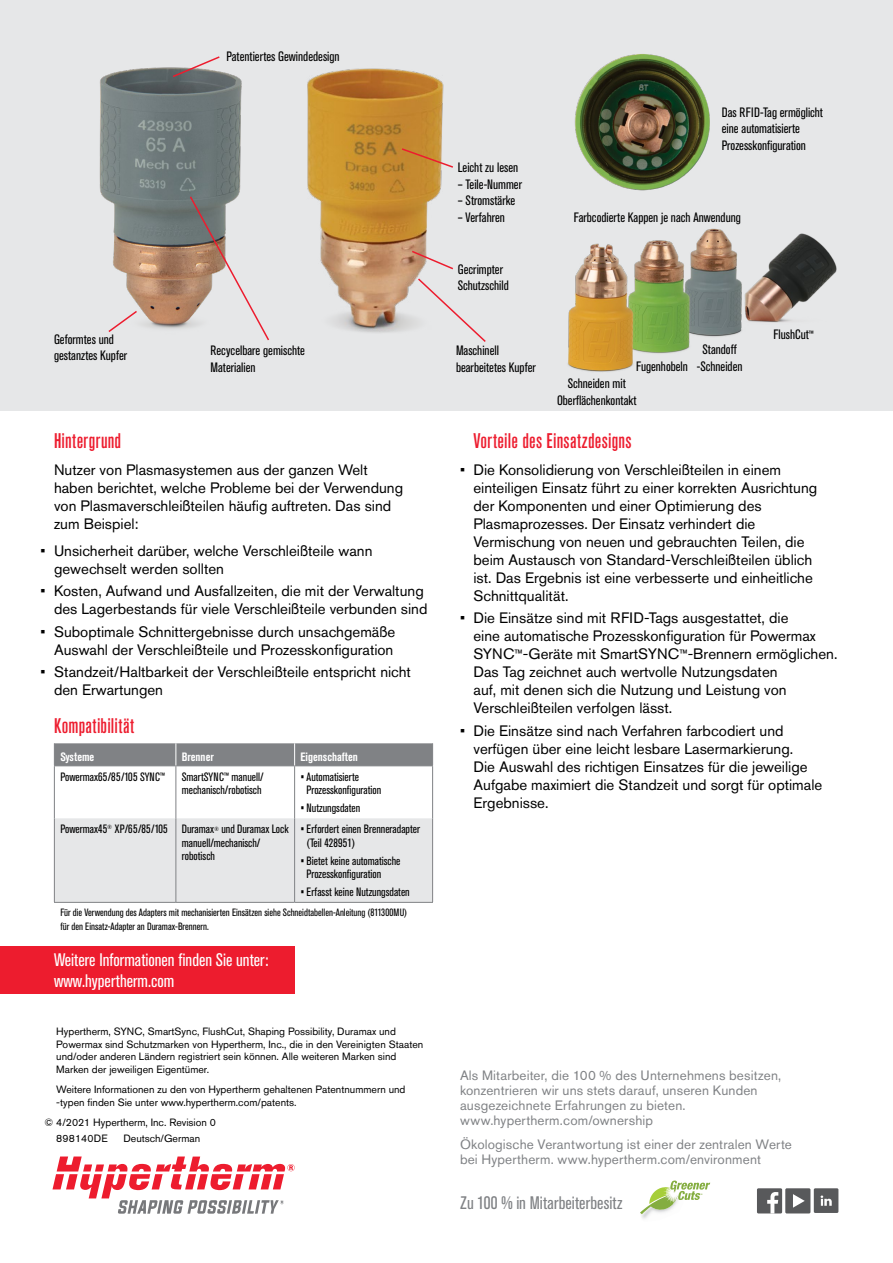
<style>
.page{position:relative;width:893px;height:1263px;background:#fff}
.page>*{position:absolute;margin:0;border:0;box-sizing:border-box;transform-origin:0 0}
.Head_B_indent_-_14_1{font:500 condensed 21px "Akzidenz Grotesk Pro";letter-spacing:.015em;color:#ed1c2e}
.CTA_-_12_14_reg_cond{font:condensed 18px/21px "Akzidenz Grotesk Pro";color:#fff}
._100{font:condensed 18px "Akzidenz Grotesk Pro";letter-spacing:.01em;color:#808285}
.Text_Bullets_-_no_sp{font:15px/18px "Akzidenz Grotesk Pro";color:#000}
.Text_Bullets_-_space{font:15px/18px "Akzidenz Grotesk Pro";color:#000}
.Text{font:15px/18px "Akzidenz Grotesk Pro";color:#000}
.Captions_-_9_11_reg{font:condensed 13.5px/16.5px "Akzidenz Grotesk Pro";color:#000}
.Culture{font:13.5px/15px "Akzidenz Grotesk Pro";letter-spacing:.01em;color:#808285}
.Table_Text_bullets_l{font:condensed 12px/13.5px "Akzidenz Grotesk Pro";color:#000}
.Table_Text_left_-_8{font:condensed 12px/13.5px "Akzidenz Grotesk Pro";color:#000}
.Table_Head_left_-_8{font:700 condensed 12px "Akzidenz Grotesk Pro";color:#fff}
.Mousetype{font:10.5px/12.8px "Akzidenz Grotesk Pro";color:#000}
.Table_footnote_-_7_9{font:condensed 10.5px/13.5px "Akzidenz Grotesk Pro";color:#000}
.Mousetype-2{font:10.5px "Akzidenz Grotesk Pro";letter-spacing:.02em;color:#000}
.t1{font:3.3px "Akzidenz Grotesk Pro";color:#78a22f}
.s1{font-size:9px}
.s2{font-size:12px}
</style>
<div class="page">
<div style="left:757px;top:1188px;width:25px;height:25px;background:#58595b"></div>
<svg style="left:767px;top:1192px;width:11px;height:21px"></svg>
<div style="left:785px;top:1188px;width:25px;height:25px;background:#58595b"></div>
<svg style="left:793px;top:1194px;width:12px;height:14px"></svg>
<div style="left:814px;top:1188px;width:24px;height:25px;background:#58595b"></div>
<svg style="left:821px;top:1195px;width:11px;height:11px"></svg>
<img style="left:641px;top:1214px;width:9px;height:5px">
<svg style="left:640px;top:1180px;width:70px;height:34px"></svg>
<div style="left:0;top:946px;width:295px;height:47px;background:#ed1c2e"></div>
<svg style="left:52px;top:1156px;width:243px;height:58px"></svg>
<div style="left:0;top:0;width:893px;height:410px;background:#e6e7e8"></div>
<img style="left:99px;top:67px;width:143px;height:262px">
<img style="left:574px;top:54px;width:136px;height:137px">
<svg style="left:171px;top:56px;width:50px;height:22px"></svg>
<svg style="left:107px;top:309px;width:32px;height:23px"></svg>
<svg style="left:188px;top:195px;width:81px;height:146px"></svg>
<div style="left:55px;top:818px;width:377px;height:84px;background:#e6e7e8"></div>
<hr style="left:54px;top:766px;width:1px;height:52px;background:#808285">
<hr style="left:176px;top:766px;width:1px;height:52px;background:#808285">
<hr style="left:294px;top:766px;width:1px;height:52px;background:#808285">
<hr style="left:432px;top:766px;width:1px;height:52px;background:#808285">
<hr style="left:54px;top:818px;width:1px;height:84px;background:#808285">
<hr style="left:176px;top:818px;width:1px;height:84px;background:#808285">
<hr style="left:294px;top:818px;width:1px;height:84px;background:#808285">
<hr style="left:432px;top:818px;width:1px;height:84px;background:#808285">
<div style="left:54px;top:743px;width:379px;height:23px;background:#808285"></div>
<hr style="left:54px;top:902px;width:122px;height:1px;background:#808285">
<hr style="left:176px;top:902px;width:119px;height:1px;background:#808285">
<hr style="left:295px;top:902px;width:138px;height:1px;background:#808285">
<img style="left:307px;top:68px;width:137px;height:265px">
<svg style="left:400px;top:147px;width:53px;height:22px"></svg>
<svg style="left:410px;top:249px;width:43px;height:22px"></svg>
<svg style="left:416px;top:277px;width:70px;height:65px"></svg>
<img style="left:567px;top:228px;width:270px;height:144px">
<p class="Captions_-_9_11_reg" style="left:226px;top:48px;width:115px">Patentiertes Gewindedesign</p>
<p class="Captions_-_9_11_reg" style="left:54px;top:330px;width:75px">Geformtes und gestanztes Kupfer</p>
<p class="Captions_-_9_11_reg" style="left:211px;top:342px;width:96px">Recycelbare gemischte<br>Materialien</p>
<p class="Head_B_indent_-_14_1" style="left:54px;top:427px;width:69px">Hintergrund</p>
<p class="Text" style="left:54px;top:460px;width:351px">Nutzer von Plasmasystemen aus der ganzen Welt haben berichtet, welche Probleme bei der Verwendung von Plasmaverschleißteilen häufig auftreten. Das sind zum Beispiel:</p>
<p class="Text_Bullets_-_no_sp" style="left:54px;top:541px;width:320px;text-indent:-14px">• Unsicherheit darüber, welche Verschleißteile wann gewechselt werden sollten</p>
<p class="Text_Bullets_-_no_sp" style="left:40px;top:582px;width:388px;text-align:right">• Kosten, Aufwand und Ausfallzeiten, die mit der Verwaltung des Lagerbestands für viele Verschleißteile verbunden sind</p>
<p class="Text_Bullets_-_no_sp" style="left:40px;top:622px;width:356px;text-align:right">• Suboptimale Schnittergebnisse durch unsachgemäße<br>Auswahl der Verschleißteile und Prozesskonfiguration</p>
<p class="Text_Bullets_-_space" style="left:54px;top:663px;width:358px;text-indent:-14px">• Standzeit/Haltbarkeit der Verschleißteile entspricht nicht den Erwartungen</p>
<p class="Head_B_indent_-_14_1" style="left:54px;top:712px;width:81px">Kompatibilität</p>
<p class="Table_Head_left_-_8" style="left:60px;top:749px;width:36px">Systeme</p>
<p class="Table_Head_left_-_8" style="left:182px;top:749px;width:34px">Brenner</p>
<p class="Table_Head_left_-_8" style="left:301px;top:749px;width:59px">Eigenschaften</p>
<p class="Table_Text_left_-_8" style="left:60px;top:770px;width:106px">Powermax65/85/105 SYNC<span class="s1">™</span></p>
<p class="Table_Text_left_-_8" style="left:182px;top:770px;width:83px">SmartSYNC<span class="s1">™</span> manuell/ mechanisch/robotisch</p>
<p class="Table_Text_bullets_l" style="left:307px;top:770px;width:76px;text-indent:-6px">• Automatisierte<br>Prozesskonfiguration</p>
<p class="Table_Text_bullets_l" style="left:301px;top:801px;width:61px">• Nutzungsdaten</p>
<p class="Table_Text_left_-_8" style="left:60px;top:822px;width:109px">Powermax45<sup>®</sup> XP/65/85/105</p>
<p class="Table_Text_left_-_8" style="left:182px;top:822px;width:108px">Duramax<sup>®</sup> und Duramax Lock manuell/mechanisch/ robotisch</p>
<p class="Table_Text_bullets_l" style="left:307px;top:822px;width:115px;text-indent:-6px">• Erfordert einen Brenneradapter (Teil 428951)</p>
<p class="Table_Text_bullets_l" style="left:307px;top:854px;width:95px;text-indent:-6px">• Bietet keine automatische<br>Prozesskonfiguration</p>
<p class="Table_Text_bullets_l" style="left:301px;top:885px;width:111px">• Erfasst keine Nutzungsdaten</p>
<p class="Table_footnote_-_7_9" style="left:60px;top:905px;width:348px">Für die Verwendung des Adapters mit mechanisierten Einsätzen siehe Schneidtabellen-Anleitung (811300MU) für den Einsatz-Adapter an Duramax-Brennern.</p>
<p class="CTA_-_12_14_reg_cond" style="left:54px;top:949px;width:216px">Weitere Informationen finden Sie unter: www.hypertherm.com</p>
<p class="Mousetype" style="left:56px;top:1025px;width:369px">Hypertherm, SYNC, SmartSync, FlushCut, Shaping Possibility, Duramax und Powermax sind Schutzmarken von Hypertherm, Inc., die in den Vereinigten Staaten und/oder anderen Ländern registriert sein können. Alle weiteren Marken sind Marken der jeweiligen Eigentümer.</p>
<p class="Mousetype" style="left:56px;top:1083px;width:351px">Weitere Informationen zu den von Hypertherm gehaltenen Patentnummern und -typen finden Sie unter www.hypertherm.com/patents.</p>
<p class="Mousetype" style="left:44px;top:1115px;width:173px">© 4/2021 Hypertherm, Inc. Revision 0</p>
<p class="Mousetype-2" style="left:56px;top:1132px;width:53px">898140DE</p>
<p class="Mousetype" style="left:123px;top:1132px;width:78px">Deutsch/German</p>
<p class="Captions_-_9_11_reg" style="left:458px;top:159px;width:62px">Leicht zu lesen</p>
<p class="Captions_-_9_11_reg" style="left:458px;top:175px;width:66px">– Teile-Nummer</p>
<p class="Captions_-_9_11_reg" style="left:458px;top:192px;width:59px">– Stromstärke</p>
<p class="Captions_-_9_11_reg" style="left:458px;top:208px;width:49px">– Verfahren</p>
<p class="Captions_-_9_11_reg" style="left:458px;top:260px;width:52px">Gecrimpter<br>Schutzschild</p>
<p class="Captions_-_9_11_reg" style="left:456px;top:342px;width:81px">Maschinell bearbeitetes Kupfer</p>
<p class="Captions_-_9_11_reg" style="left:722px;top:103px;width:103px">Das RFID-Tag ermöglicht eine automatisierte<br>Prozesskonfiguration</p>
<p class="Captions_-_9_11_reg" style="left:574px;top:209px;width:168px">Farbcodierte Kappen je nach Anwendung</p>
<p class="Captions_-_9_11_reg" style="left:702px;top:341px;width:36px">Standoff</p>
<p class="Captions_-_9_11_reg" style="left:636px;top:357px;width:53px">Fugenhobeln</p>
<p class="Captions_-_9_11_reg" style="left:697px;top:357px;width:47px">-Schneiden</p>
<p class="Captions_-_9_11_reg" style="left:557px;top:375px;width:81px;text-align:center">Schneiden mit<br>Oberflächenkontakt</p>
<p class="Captions_-_9_11_reg" style="left:773px;top:326px;width:42px">FlushCut<span class="s1">™</span></p>
<p class="Head_B_indent_-_14_1" style="left:473px;top:427px;width:160px">Vorteile des Einsatzdesigns</p>
<p class="Text_Bullets_-_no_sp" style="left:473px;top:460px;width:345px;text-indent:-14px">• Die Konsolidierung von Verschleißteilen in einem einteiligen Einsatz führt zu einer korrekten Ausrichtung der Komponenten und einer Optimierung des Plasmaprozesses. Der Einsatz verhindert die Vermischung von neuen und gebrauchten Teilen, die beim Austausch von Standard-Verschleißteilen üblich ist. Das Ergebnis ist eine verbesserte und einheitliche Schnittqualität.</p>
<p class="Text_Bullets_-_no_sp" style="left:473px;top:609px;width:365px;text-indent:-14px">• Die Einsätze sind mit RFID-Tags ausgestattet, die<br>eine automatische Prozesskonfiguration für Powermax SYNC<span class="s2">™</span>-Geräte mit SmartSYNC<span class="s2">™</span>-Brennern ermöglichen.<br>Das Tag zeichnet auch wertvolle Nutzungsdaten<br>auf, mit denen sich die Nutzung und Leistung von Verschleißteilen verfolgen lässt.</p>
<p class="Text_Bullets_-_space" style="left:473px;top:721px;width:350px;text-indent:-14px">• Die Einsätze sind nach Verfahren farbcodiert und verfügen über eine leicht lesbare Lasermarkierung.<br>Die Auswahl des richtigen Einsatzes für die jeweilige Aufgabe maximiert die Standzeit und sorgt für optimale Ergebnisse.</p>
<p class="Culture" style="left:460px;top:1068px;width:323px">Als Mitarbeiter, die 100 % des Unternehmens besitzen, konzentrieren wir uns stets darauf, unseren Kunden ausgezeichnete Erfahrungen zu bieten. www.hypertherm.com/ownership</p>
<p class="Culture" style="left:460px;top:1137px;width:333px">Ökologische Verantwortung ist einer der zentralen Werte bei Hypertherm. www.hypertherm.com/environment</p>
<p class="_100" style="left:460px;top:1191px;width:164px">Zu 100 % in Mitarbeiterbesitz</p>
<p class="t1" style="left:700px;top:1192px;width:4px">™</p>
</div>
